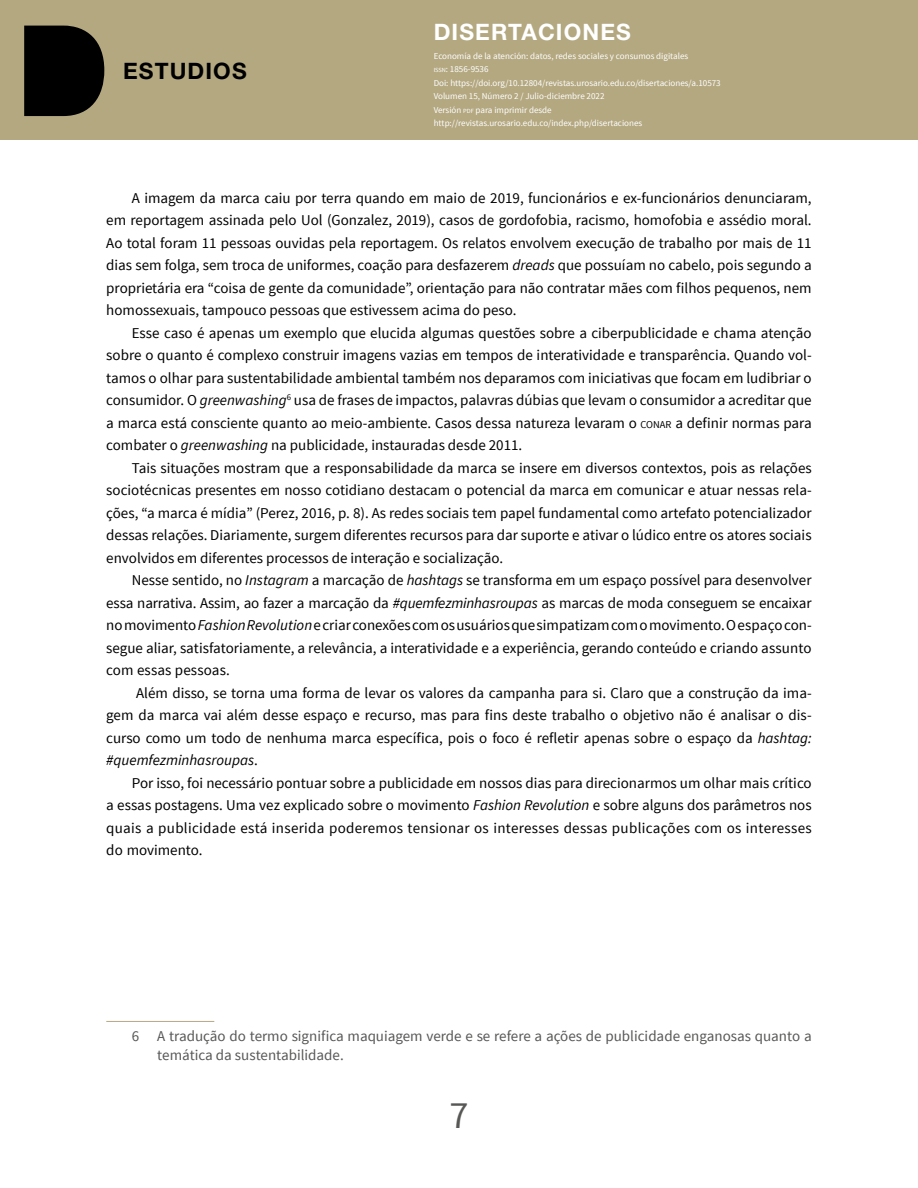
<style>
.page{position:relative;width:918px;height:1188px;background:#fff}
.page>*{position:absolute;margin:0;border:0;box-sizing:border-box;transform-origin:0 0}
.t1{font:38.4px "Source Sans Pro";color:#575756}
.t2{font:700 22.65px "Helvetica Neue LT Std";letter-spacing:.05em;color:#fff}
.t3{font:700 22.65px "Helvetica Neue LT Std";letter-spacing:.05em;color:#000}
.t4{font:15px/22.5px "Source Sans Pro";color:#000;text-align:justify}
.t5{font:15px/19.5px "Source Sans Pro";color:#575756}
.t6{font:9px/13.5px "Source Sans Pro";color:#fff}
.s1{font-size:6.3px}
.s2{font-style:italic}
.s3{font-size:10.5px}
</style>
<div class="page">
<div style="left:0;top:0;width:918px;height:139px;background:#b4a881"></div>
<svg style="left:24px;top:26px;width:80px;height:90px;background:#100f0b"></svg>
<hr style="left:106px;top:1021px;width:108px;height:1px;background:#b4a881">
<h2 class="t3" style="left:123px;top:57px;width:125px">ESTUDIOS</h2>
<h2 class="t2" style="left:434px;top:18px;width:199px">DISERTACIONES</h2>
<p class="t6" style="left:434px;top:49px;width:289px">Economía de la atención: datos, redes sociales y consumos digitales<br><span class="s1">ISSN</span>: 1856-9536<br>Doi: https://doi.org/10.12804/revistas.urosario.edu.co/disertaciones/a.10573<br>Volumen 15, Número 2 / Julio-diciembre 2022<br>Versión <span class="s1">PDF</span> para imprimir desde http://revistas.urosario.edu.co/index.php/disertaciones</p>
<p class="t4" style="left:106px;top:187px;width:707px;text-indent:26px">A imagem da marca caiu por terra quando em maio de 2019, funcionários e ex-funcionários denunciaram, em reportagem assinada pelo Uol (Gonzalez, 2019), casos de gordofobia, racismo, homofobia e assédio moral.<br>Ao total foram 11 pessoas ouvidas pela reportagem. Os relatos envolvem execução de trabalho por mais de 11 dias sem folga, sem troca de uniformes, coação para desfazerem <span class="s2">dreads</span> que possuíam no cabelo, pois segundo a proprietária era “coisa de gente da comunidade”, orientação para não contratar mães com filhos pequenos, nem homossexuais, tampouco pessoas que estivessem acima do peso.</p>
<p class="t4" style="left:106px;top:322px;width:707px;text-indent:26px">Esse caso é apenas um exemplo que elucida algumas questões sobre a ciberpublicidade e chama atenção sobre o quanto é complexo construir imagens vazias em tempos de interatividade e transparência. Quando vol&shy;tamos o olhar para sustentabilidade ambiental também nos deparamos com iniciativas que focam em ludibriar o consumidor. O <span class="s2">greenwashing</span><sup>6</sup> usa de frases de impactos, palavras dúbias que levam o consumidor a acreditar que a marca está consciente quanto ao meio-ambiente. Casos dessa natureza levaram o <span class="s3">CONAR</span> a definir normas para combater o <span class="s2">greenwashing</span> na publicidade, instauradas desde 2011.</p>
<p class="t4" style="left:106px;top:457px;width:707px;text-indent:26px">Tais situações mostram que a responsabilidade da marca se insere em diversos contextos, pois as relações sociotécnicas presentes em nosso cotidiano destacam o potencial da marca em comunicar e atuar nessas rela&shy;ções, “a marca é mídia” (Perez, 2016, p. 8). As redes sociais tem papel fundamental como artefato potencializador dessas relações. Diariamente, surgem diferentes recursos para dar suporte e ativar o lúdico entre os atores sociais envolvidos em diferentes processos de interação e socialização.</p>
<p class="t4" style="left:106px;top:569px;width:707px;text-indent:26px">Nesse sentido, no <span class="s2">Instagram</span> a marcação de <span class="s2">hashtags</span> se transforma em um espaço possível para desenvolver essa narrativa. Assim, ao fazer a marcação da <span class="s2">#quemfezminhasroupas</span> as marcas de moda conseguem se encaixar no movimento <span class="s2">Fashion Revolution</span> e criar conexões com os usuários que simpatizam com o movimento. O espaço con&shy;segue aliar, satisfatoriamente, a relevância, a interatividade e a experiência, gerando conteúdo e criando assunto com essas pessoas.</p>
<p class="t4" style="left:106px;top:682px;width:707px;text-indent:30px">Além disso, se torna uma forma de levar os valores da campanha para si. Claro que a construção da ima&shy;gem da marca vai além desse espaço e recurso, mas para fins deste trabalho o objetivo não é analisar o dis&shy;curso como um todo de nenhuma marca específica, pois o foco é refletir apenas sobre o espaço da <span class="s2">hashtag: #quemfezminhasroupas</span>.</p>
<p class="t4" style="left:106px;top:772px;width:707px;text-indent:26px">Por isso, foi necessário pontuar sobre a publicidade em nossos dias para direcionarmos um olhar mais crítico a essas postagens. Uma vez explicado sobre o movimento <span class="s2">Fashion Revolution</span> e sobre alguns dos parâmetros nos quais a publicidade está inserida poderemos tensionar os interesses dessas publicações com os interesses do movimento.</p>
<p class="t5" style="left:157px;top:1026px;width:656px;text-indent:-26px">6 A tradução do termo significa maquiagem verde e se refere a ações de publicidade enganosas quanto a temática da sustentabilidade.</p>
<h1 class="t1" style="left:449px;top:1092px;width:21px">7</h1>
</div>
